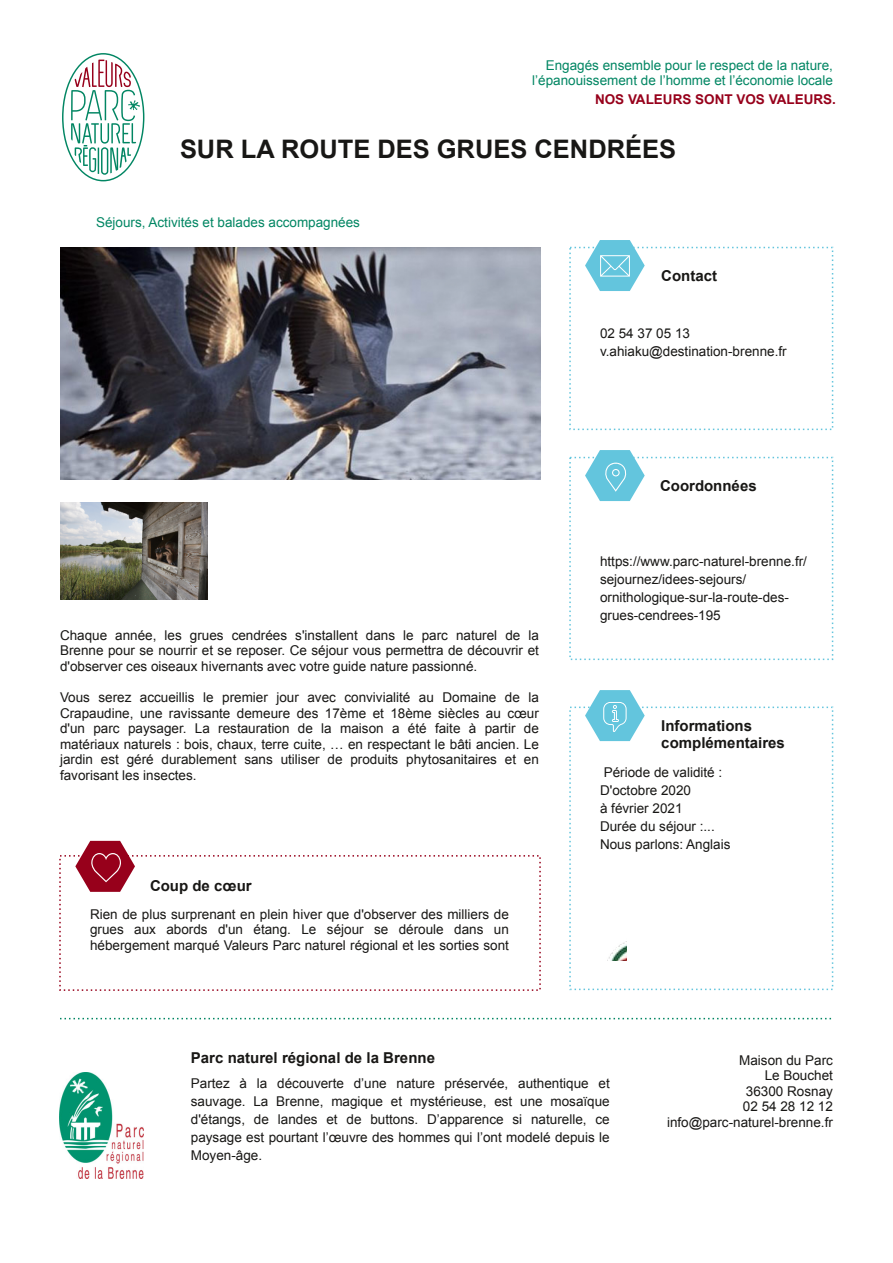
<style>
.page{position:relative;width:893px;height:1263px;background:#fff}
.page>*{position:absolute;margin:0;border:0;box-sizing:border-box;transform-origin:0 0}
.t1{font:700 25.5px "Arial";color:#181715}
.t2{font:700 15px/17.2px "Arial";color:#181715}
.t3{font:13.5px/15.5px "Arial";color:#181715;text-align:justify}
.t4{font:13.5px/15.5px "Arial";color:#028663;text-align:right}
.t5{font:700 13.5px "Arial";color:#97001b}
</style>
<div class="page">
<img style="left:60px;top:1072px;width:83px;height:106px">
<svg style="left:60px;top:1018px;width:772px;height:1px"></svg>
<img style="left:608px;top:941px;width:18px;height:19px">
<svg style="left:585px;top:690px;width:60px;height:51px"></svg>
<svg style="left:585px;top:450px;width:60px;height:51px"></svg>
<svg style="left:585px;top:240px;width:60px;height:51px"></svg>
<svg style="left:75px;top:841px;width:60px;height:51px"></svg>
<img style="left:60px;top:502px;width:147px;height:98px">
<img style="left:60px;top:248px;width:480px;height:232px">
<svg style="left:62px;top:53px;width:83px;height:129px"></svg>
<p class="t4" style="left:532px;top:57px;width:302px">Engagés ensemble pour le respect de la nature, l’épanouissement de l’homme et l’économie locale</p>
<p class="t5" style="left:595px;top:92px;width:242px">NOS VALEURS SONT VOS VALEURS.</p>
<h1 class="t1" style="left:180px;top:135px;width:498px">SUR LA ROUTE DES GRUES CENDRÉES</h1>
<p class="t4" style="left:96px;top:215px;width:265px">Séjours, Activités et balades accompagnées</p>
<p class="t3" style="left:60px;top:627px;width:480px">Chaque année, les grues cendrées s'installent dans le parc naturel de la Brenne pour se nourrir et se reposer. Ce séjour vous permettra de découvrir et d'observer ces oiseaux hivernants avec votre guide nature passionné.</p>
<p class="t3" style="left:60px;top:690px;width:480px">Vous serez accueillis le premier jour avec convivialité au Domaine de la Crapaudine, une ravissante demeure des 17ème et 18ème siècles au cœur d'un parc paysager. La restauration de la maison a été faite à partir de matériaux naturels : bois, chaux, terre cuite, … en respectant le bâti ancien. Le jardin est géré durablement sans utiliser de produits phytosanitaires et en favorisant les insectes.</p>
<p class="t2" style="left:150px;top:877px;width:103px">Coup de cœur</p>
<p class="t3" style="left:90px;top:906px;width:420px">Rien de plus surprenant en plein hiver que d'observer des milliers de grues aux abords d'un étang. Le séjour se déroule dans un hébergement marqué Valeurs Parc naturel régional et les sorties sont</p>
<p class="t2" style="left:661px;top:267px;width:57px">Contact</p>
<p class="t3" style="left:600px;top:324px;width:188px;line-height:18px">02 54 37 05 13 v.ahiaku@destination-brenne.fr</p>
<p class="t2" style="left:660px;top:477px;width:98px">Coordonnées</p>
<p class="t3" style="left:600px;top:552px;width:208px;line-height:18px;text-align:left">https://www.parc-naturel-brenne.fr/ sejournez/idees-sejours/ ornithologique-sur-la-route-des&shy;grues-cendrees-195</p>
<p class="t2" style="left:661px;top:717px;width:125px">Informations complémentaires</p>
<p class="t3" style="left:600px;top:763px;width:132px;line-height:18px;text-align:left">Période de validité :<br>D'octobre 2020<br>à février 2021<br>Durée du séjour :...<br>Nous parlons: Anglais</p>
<p class="t2" style="left:191px;top:1049px;width:246px">Parc naturel régional de la Brenne</p>
<p class="t3" style="left:191px;top:1074px;width:420px;line-height:18px">Partez à la découverte d’une nature préservée, authentique et sauvage. La Brenne, magique et mystérieuse, est une mosaïque d'étangs, de landes et de buttons. D’apparence si naturelle, ce paysage est pourtant l’œuvre des hommes qui l’ont modelé depuis le Moyen-âge.</p>
<p class="t3" style="left:667px;top:1052px;width:167px;text-align:right">Maison du Parc<br>Le Bouchet<br>36300 Rosnay<br>02 54 28 12 12 info@parc-naturel-brenne.fr</p>
</div>
